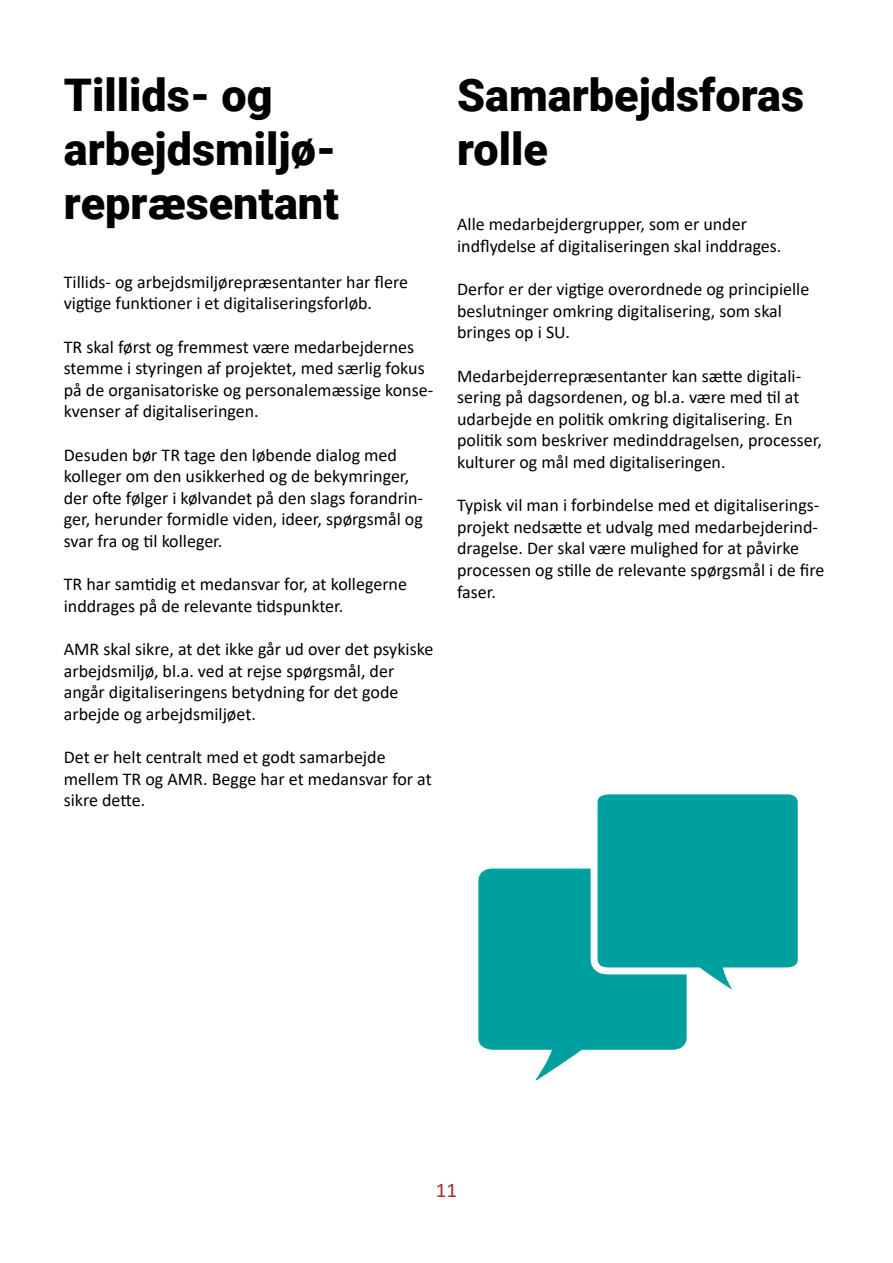
<style>
.page{position:relative;width:893px;height:1263px;background:#fff}
.page>*{position:absolute;margin:0;border:0;box-sizing:border-box;transform-origin:0 0}
.t1{font:900 45px/54px "Roboto";color:#000}
.t2{font:21px "Calibri";color:#a72c32}
.t3{font:18px/21.6px "Calibri";color:#000}
</style>
<div class="page">
<svg style="left:478px;top:868px;width:209px;height:212px"></svg>
<svg style="left:587px;top:794px;width:211px;height:214px;background:#25acad"></svg>
<h1 class="t1" style="left:64px;top:66px;width:276px">Tillids- og arbejdsmiljø&shy;repræsentant</h1>
<h1 class="t1" style="left:457px;top:66px;width:348px">Samarbejdsforas rolle</h1>
<p class="t3" style="left:457px;top:213px;width:326px">Alle medarbejdergrupper, som er under indflydelse af digitaliseringen skal inddrages.</p>
<p class="t3" style="left:457px;top:278px;width:354px">Derfor er der vigtige overordnede og principielle beslutninger omkring digitalisering, som skal bringes op i SU.</p>
<p class="t3" style="left:457px;top:364px;width:366px">Medarbejderrepræsentanter kan sætte digitali&shy;sering på dagsordenen, og bl.a. være med til at udarbejde en politik omkring digitalisering. En politik som beskriver medinddragelsen, processer, kulturer og mål med digitaliseringen.</p>
<p class="t3" style="left:457px;top:494px;width:369px">Typisk vil man i forbindelse med et digitaliserings&shy;projekt nedsætte et udvalg med medarbejderind&shy;dragelse. Der skal være mulighed for at påvirke processen og stille de relevante spørgsmål i de fire faser.</p>
<p class="t3" style="left:64px;top:271px;width:346px">Tillids- og arbejdsmiljørepræsentanter har flere vigtige funktioner i et digitaliseringsforløb.</p>
<p class="t3" style="left:64px;top:335px;width:371px">TR skal først og fremmest være medarbejdernes stemme i styringen af projektet, med særlig fokus på de organisatoriske og personalemæssige konse&shy;kvenser af digitaliseringen.</p>
<p class="t3" style="left:64px;top:443px;width:361px">Desuden bør TR tage den løbende dialog med kolleger om den usikkerhed og de bekymringer, der ofte følger i kølvandet på den slags forandrin&shy;ger, herunder formidle viden, ideer, spørgsmål og svar fra og til kolleger.</p>
<p class="t3" style="left:64px;top:573px;width:345px">TR har samtidig et medansvar for, at kollegerne inddrages på de relevante tidspunkter.</p>
<p class="t3" style="left:64px;top:638px;width:371px">AMR skal sikre, at det ikke går ud over det psykiske arbejdsmiljø, bl.a. ved at rejse spørgsmål, der angår digitaliseringens betydning for det gode arbejde og arbejdsmiljøet.</p>
<p class="t3" style="left:64px;top:746px;width:369px">Det er helt centralt med et godt samarbejde mellem TR og AMR. Begge har et medansvar for at sikre dette.</p>
<p class="t2" style="left:436px;top:1175px;width:23px">11</p>
</div>
